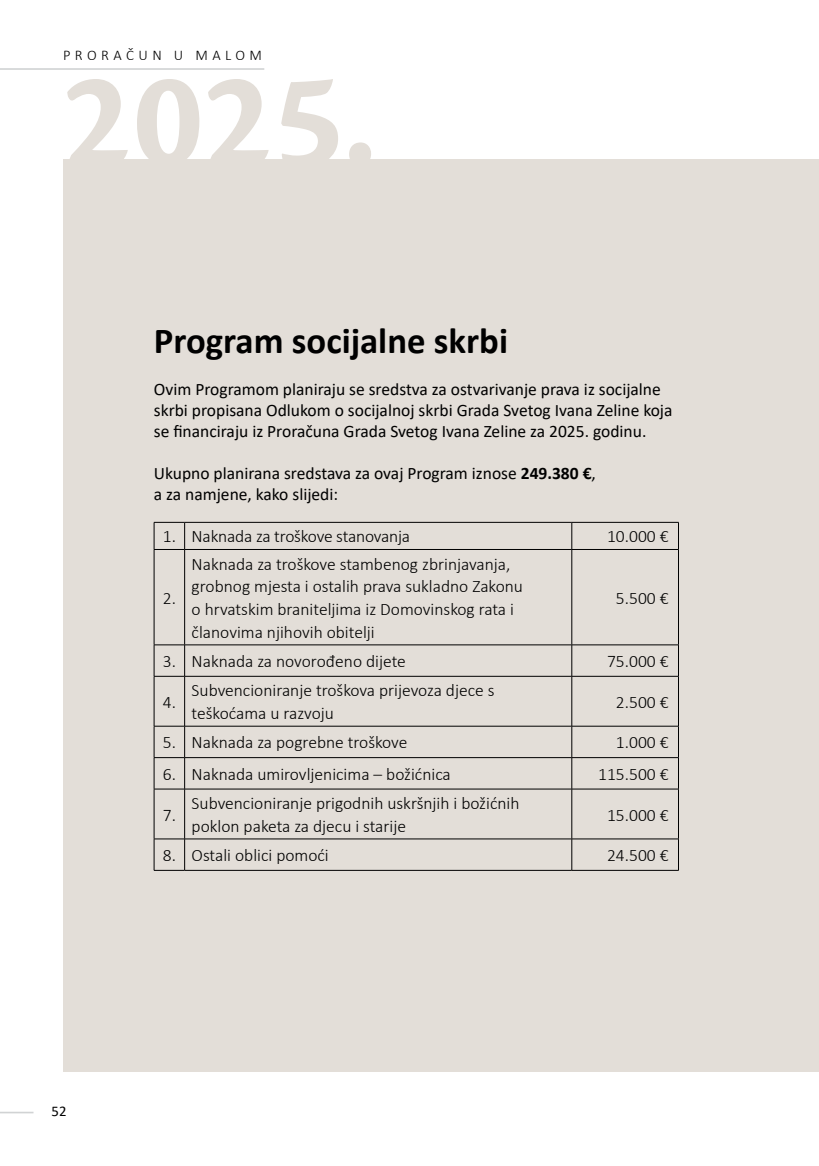
<style>
.page{position:relative;width:819px;height:1166px;background:#fff}
.page>*{position:absolute;margin:0;border:0;box-sizing:border-box;transform-origin:0 0}
.t1{font:700 141.05px "Cronos Pro";color:#e3ded8}
.t2{font:700 36.75px "Calibri";color:#000}
.t3{font:300 17.5px/22.8px "Calibri";color:#000}
.t4{font:17.5px/21px "Calibri";color:#000}
.t5{font:300 14.7px "Calibri";letter-spacing:.3em;color:#000}
.t6{font:14.7px "Calibri";color:#000}
.s1{font-weight:700}
</style>
<div class="page">
<div style="left:63px;top:159px;width:756px;height:912px;background:#e3ded8"></div>
<hr style="left:154px;top:522px;width:31px;height:1px;background:#000">
<svg style="left:154px;top:522px;width:1px;height:27px"></svg>
<hr style="left:185px;top:522px;width:386px;height:1px;background:#000">
<svg style="left:184px;top:522px;width:1px;height:27px"></svg>
<hr style="left:571px;top:522px;width:107px;height:1px;background:#000">
<svg style="left:571px;top:522px;width:1px;height:27px"></svg>
<svg style="left:678px;top:522px;width:1px;height:27px"></svg>
<hr style="left:154px;top:549px;width:31px;height:1px;background:#000">
<hr style="left:154px;top:550px;width:1px;height:95px;background:#000">
<hr style="left:185px;top:549px;width:386px;height:1px;background:#000">
<hr style="left:184px;top:550px;width:1px;height:95px;background:#000">
<hr style="left:571px;top:549px;width:107px;height:1px;background:#000">
<hr style="left:571px;top:550px;width:1px;height:95px;background:#000">
<hr style="left:678px;top:550px;width:1px;height:95px;background:#000">
<hr style="left:154px;top:644px;width:31px;height:1px;background:#000">
<hr style="left:154px;top:645px;width:1px;height:31px;background:#000">
<hr style="left:185px;top:644px;width:386px;height:1px;background:#000">
<hr style="left:184px;top:645px;width:1px;height:31px;background:#000">
<hr style="left:571px;top:644px;width:107px;height:1px;background:#000">
<hr style="left:571px;top:645px;width:1px;height:31px;background:#000">
<hr style="left:678px;top:645px;width:1px;height:31px;background:#000">
<hr style="left:154px;top:676px;width:31px;height:1px;background:#000">
<hr style="left:154px;top:676px;width:1px;height:50px;background:#000">
<hr style="left:185px;top:676px;width:386px;height:1px;background:#000">
<hr style="left:184px;top:676px;width:1px;height:50px;background:#000">
<hr style="left:571px;top:676px;width:107px;height:1px;background:#000">
<hr style="left:571px;top:676px;width:1px;height:50px;background:#000">
<hr style="left:678px;top:676px;width:1px;height:50px;background:#000">
<hr style="left:154px;top:726px;width:31px;height:1px;background:#000">
<hr style="left:154px;top:726px;width:1px;height:31px;background:#000">
<hr style="left:185px;top:726px;width:386px;height:1px;background:#000">
<hr style="left:184px;top:726px;width:1px;height:31px;background:#000">
<hr style="left:571px;top:726px;width:107px;height:1px;background:#000">
<hr style="left:571px;top:726px;width:1px;height:31px;background:#000">
<hr style="left:678px;top:726px;width:1px;height:31px;background:#000">
<hr style="left:154px;top:757px;width:31px;height:1px;background:#000">
<hr style="left:154px;top:758px;width:1px;height:31px;background:#000">
<hr style="left:185px;top:757px;width:386px;height:1px;background:#000">
<hr style="left:184px;top:758px;width:1px;height:31px;background:#000">
<hr style="left:571px;top:757px;width:107px;height:1px;background:#000">
<hr style="left:571px;top:758px;width:1px;height:31px;background:#000">
<hr style="left:678px;top:758px;width:1px;height:31px;background:#000">
<hr style="left:154px;top:789px;width:31px;height:1px;background:#000">
<hr style="left:154px;top:789px;width:1px;height:50px;background:#000">
<hr style="left:185px;top:789px;width:386px;height:1px;background:#000">
<hr style="left:184px;top:789px;width:1px;height:50px;background:#000">
<hr style="left:571px;top:789px;width:107px;height:1px;background:#000">
<hr style="left:571px;top:789px;width:1px;height:50px;background:#000">
<hr style="left:678px;top:789px;width:1px;height:50px;background:#000">
<hr style="left:154px;top:838px;width:31px;height:1px;background:#000">
<hr style="left:154px;top:839px;width:1px;height:31px;background:#000">
<hr style="left:185px;top:838px;width:386px;height:1px;background:#000">
<hr style="left:184px;top:839px;width:1px;height:31px;background:#000">
<hr style="left:571px;top:838px;width:107px;height:1px;background:#000">
<hr style="left:571px;top:839px;width:1px;height:31px;background:#000">
<hr style="left:678px;top:839px;width:1px;height:31px;background:#000">
<hr style="left:154px;top:870px;width:31px;height:1px;background:#000">
<hr style="left:185px;top:870px;width:386px;height:1px;background:#000">
<hr style="left:571px;top:870px;width:107px;height:1px;background:#000">
<hr style="left:0;top:68px;width:264px;height:2px;background:#d1d3d4">
<hr style="left:0;top:1111px;width:33px;height:2px;background:#d1d3d4">
<p class="t5" style="left:63px;top:46px;width:200px">PRORAČUN U MALOM</p>
<h1 class="t1" style="left:62px;top:39px;width:315px">2025.</h1>
<h2 class="t2" style="left:154px;top:314px;width:356px">Program socijalne skrbi</h2>
<p class="t4" style="left:154px;top:378px;width:520px">Ovim Programom planiraju se sredstva za ostvarivanje prava iz socijalne skrbi propisana Odlukom o socijalnoj skrbi Grada Svetog Ivana Zeline koja se financiraju iz Proračuna Grada Svetog Ivana Zeline za 2025. godinu.</p>
<p class="t4" style="left:154px;top:462px;width:443px">Ukupno planirana sredstava za ovaj Program iznose <span class="s1">249.380 €</span>, a za namjene, kako slijedi:</p>
<p class="t3" style="left:163px;top:525px;width:249px">1. Naknada za troškove stanovanja</p>
<p class="t3" style="left:607px;top:525px;width:63px">10.000 €</p>
<p class="t3" style="left:163px;top:586px;width:15px">2.</p>
<p class="t3" style="left:192px;top:552px;width:333px">Naknada za troškove stambenog zbrinjavanja, grobnog mjesta i ostalih prava sukladno Zakonu o hrvatskim braniteljima iz Domovinskog rata i članovima njihovih obitelji</p>
<p class="t3" style="left:616px;top:586px;width:54px">5.500 €</p>
<p class="t3" style="left:163px;top:650px;width:244px">3. Naknada za novorođeno dijete</p>
<p class="t3" style="left:607px;top:650px;width:63px">75.000 €</p>
<p class="t3" style="left:163px;top:690px;width:15px">4.</p>
<p class="t3" style="left:192px;top:679px;width:304px">Subvencioniranje troškova prijevoza djece s teškoćama u razvoju</p>
<p class="t3" style="left:616px;top:690px;width:54px">2.500 €</p>
<p class="t3" style="left:163px;top:731px;width:246px">5. Naknada za pogrebne troškove</p>
<p class="t3" style="left:616px;top:731px;width:54px">1.000 €</p>
<p class="t3" style="left:163px;top:762px;width:289px">6. Naknada umirovljenicima – božićnica</p>
<p class="t3" style="left:598px;top:762px;width:72px">115.500 €</p>
<p class="t3" style="left:163px;top:803px;width:15px">7.</p>
<p class="t3" style="left:192px;top:792px;width:329px">Subvencioniranje prigodnih uskršnjih i božićnih poklon paketa za djecu i starije</p>
<p class="t3" style="left:607px;top:803px;width:63px">15.000 €</p>
<p class="t6" style="left:52px;top:1101px;width:16px">52</p>
<p class="t3" style="left:163px;top:844px;width:167px">8. Ostali oblici pomoći</p>
<p class="t3" style="left:607px;top:844px;width:63px">24.500 €</p>
</div>
